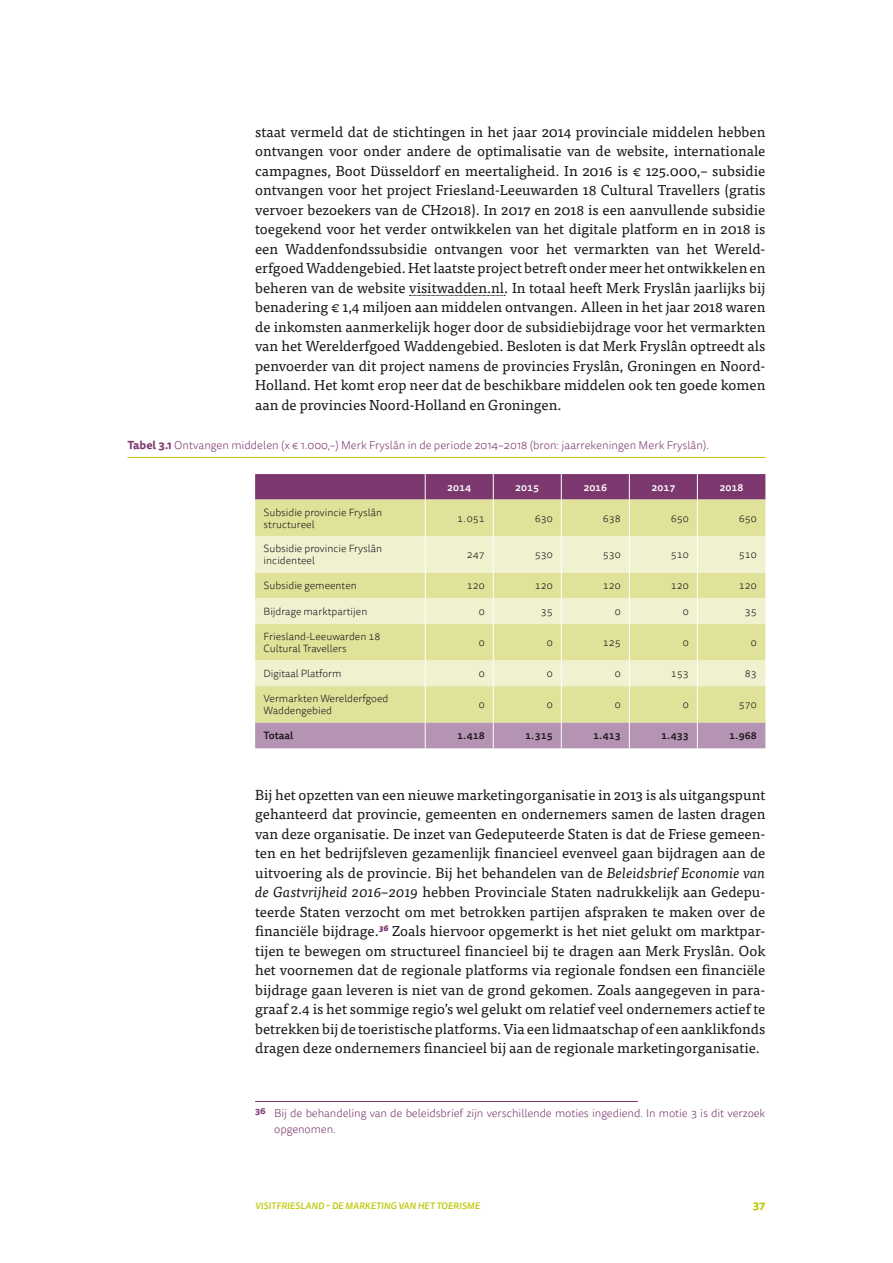
<style>
.page{position:relative;width:893px;height:1263px;background:#fff}
.page>*{position:absolute;margin:0;border:0;box-sizing:border-box;transform-origin:0 0}
.t1{font:14.4px/19.5px "Tisa OT";color:#1a171c;text-align:justify}
.tabelnaam_met_lijn{font:300 11.4px "Tisa Sans OT";color:#7c376f}
.voetnoottekst{font:300 11.4px/15.9px "Tisa Sans OT";letter-spacing:-.01em;color:#7c376f}
.t2{font:700 11.4px "Tisa Sans OT";color:#bdc600}
.Tabel_tekst_linkslij{font:300 10.5px/12px "Tisa Sans OT";color:#1a171c}
.Tabel_tekst_linkslij-2{font:500 10.5px "Tisa Sans OT";color:#1a171c}
.Tabel_tekst_linkslij-3{font:500 10.5px "Tisa Sans OT";color:#fff}
.t3{font:italic 500 9.3px "Tisa Sans OT";letter-spacing:.01em;color:#bdc600}
.s1{font-weight:700}
.s2{font-style:italic}
</style>
<div class="page">
<svg style="left:409px;top:295px;width:96px;height:1px"></svg>
<hr style="left:128px;top:457px;width:637px;height:1px;background:#bdc600">
<div style="left:255px;top:500px;width:510px;height:223px;background:#e0e299"></div>
<svg style="left:255px;top:536px;width:510px;height:150px;background:#e9eab9"></svg>
<svg style="left:255px;top:474px;width:510px;height:26px;background:#803d72"></svg>
<hr style="left:425px;top:500px;width:1px;height:36px;background:#fff">
<hr style="left:493px;top:500px;width:1px;height:36px;background:#fff">
<hr style="left:561px;top:500px;width:1px;height:36px;background:#fff">
<hr style="left:629px;top:500px;width:1px;height:36px;background:#fff">
<hr style="left:697px;top:500px;width:1px;height:36px;background:#fff">
<hr style="left:425px;top:536px;width:1px;height:37px;background:#fff">
<hr style="left:493px;top:536px;width:1px;height:37px;background:#fff">
<hr style="left:561px;top:536px;width:1px;height:37px;background:#fff">
<hr style="left:629px;top:536px;width:1px;height:37px;background:#fff">
<hr style="left:697px;top:536px;width:1px;height:37px;background:#fff">
<svg style="left:425px;top:573px;width:1px;height:51px"></svg>
<svg style="left:493px;top:573px;width:1px;height:51px"></svg>
<svg style="left:561px;top:573px;width:1px;height:51px"></svg>
<svg style="left:629px;top:573px;width:1px;height:51px"></svg>
<svg style="left:697px;top:573px;width:1px;height:51px"></svg>
<hr style="left:425px;top:624px;width:1px;height:37px;background:#fff">
<hr style="left:493px;top:624px;width:1px;height:37px;background:#fff">
<hr style="left:561px;top:624px;width:1px;height:37px;background:#fff">
<hr style="left:629px;top:624px;width:1px;height:37px;background:#fff">
<hr style="left:697px;top:624px;width:1px;height:37px;background:#fff">
<svg style="left:425px;top:661px;width:1px;height:25px"></svg>
<svg style="left:493px;top:661px;width:1px;height:25px"></svg>
<svg style="left:561px;top:661px;width:1px;height:25px"></svg>
<svg style="left:629px;top:661px;width:1px;height:25px"></svg>
<svg style="left:697px;top:661px;width:1px;height:25px"></svg>
<hr style="left:425px;top:686px;width:1px;height:37px;background:#fff">
<hr style="left:493px;top:686px;width:1px;height:37px;background:#fff">
<hr style="left:561px;top:686px;width:1px;height:37px;background:#fff">
<hr style="left:629px;top:686px;width:1px;height:37px;background:#fff">
<hr style="left:697px;top:686px;width:1px;height:37px;background:#fff">
<div style="left:255px;top:723px;width:510px;height:25px;background:#b594b3"></div>
<hr style="left:255px;top:1101px;width:383px;height:1px;background:#7c376f">
<p class="t1" style="left:255px;top:122px;width:512px">staat vermeld dat de stichtingen in het jaar 2014 provinciale middelen hebben ontvangen voor onder andere de optimalisatie van de website, internationale campagnes, Boot Düsseldorf en meertaligheid. In 2016 is € 125.000,– subsidie ontvangen voor het project Friesland-Leeuwarden 18 Cultural Travellers (gratis vervoer bezoekers van de CH2018). In 2017 en 2018 is een aanvullende subsidie toegekend voor het verder ontwikkelen van het digitale platform en in 2018 is een Waddenfondssubsidie ontvangen voor het vermarkten van het Wereld&shy;erfgoed Waddengebied. Het laatste project betreft onder meer het ontwikkelen en beheren van de website visitwadden.nl. In totaal heeft Merk Fryslân jaarlijks bij benadering € 1,4 miljoen aan middelen ontvangen. Alleen in het jaar 2018 waren de inkomsten aanmerkelijk hoger door de subsidiebijdrage voor het vermarkten van het Werelderfgoed Waddengebied. Besloten is dat Merk Fryslân optreedt als penvoerder van dit project namens de provincies Fryslân, Groningen en Noord-Holland. Het komt erop neer dat de beschikbare middelen ook ten goede komen aan de provincies Noord-Holland en Groningen.</p>
<p class="tabelnaam_met_lijn" style="left:128px;top:438px;width:583px"><span class="s1">Tabel 3.1</span> Ontvangen middelen (x € 1.000,–) Merk Fryslân in de periode 2014–2018 (bron: jaarrekeningen Merk Fryslân).</p>
<p class="Tabel_tekst_linkslij-3" style="left:447px;top:480px;width:25px">2014</p>
<p class="Tabel_tekst_linkslij-3" style="left:515px;top:480px;width:25px">2015</p>
<p class="Tabel_tekst_linkslij-3" style="left:583px;top:480px;width:25px">2016</p>
<p class="Tabel_tekst_linkslij-3" style="left:651px;top:480px;width:25px">2017</p>
<p class="Tabel_tekst_linkslij-3" style="left:719px;top:480px;width:25px">2018</p>
<p class="Tabel_tekst_linkslij" style="left:264px;top:507px;width:120px">Subsidie provincie Fryslân structureel</p>
<p class="Tabel_tekst_linkslij" style="left:457px;top:513px;width:29px">1.051</p>
<p class="Tabel_tekst_linkslij" style="left:535px;top:513px;width:19px">630</p>
<p class="Tabel_tekst_linkslij" style="left:603px;top:513px;width:19px">638</p>
<p class="Tabel_tekst_linkslij" style="left:671px;top:513px;width:19px">650</p>
<p class="Tabel_tekst_linkslij" style="left:739px;top:513px;width:19px">650</p>
<p class="Tabel_tekst_linkslij" style="left:264px;top:543px;width:120px">Subsidie provincie Fryslân incidenteel</p>
<p class="Tabel_tekst_linkslij" style="left:467px;top:549px;width:19px">247</p>
<p class="Tabel_tekst_linkslij" style="left:535px;top:549px;width:19px">530</p>
<p class="Tabel_tekst_linkslij" style="left:603px;top:549px;width:19px">530</p>
<p class="Tabel_tekst_linkslij" style="left:671px;top:549px;width:19px">510</p>
<p class="Tabel_tekst_linkslij" style="left:739px;top:549px;width:19px">510</p>
<p class="Tabel_tekst_linkslij" style="left:264px;top:580px;width:95px">Subsidie gemeenten</p>
<p class="Tabel_tekst_linkslij" style="left:467px;top:580px;width:19px">120</p>
<p class="Tabel_tekst_linkslij" style="left:535px;top:580px;width:19px">120</p>
<p class="Tabel_tekst_linkslij" style="left:603px;top:580px;width:19px">120</p>
<p class="Tabel_tekst_linkslij" style="left:671px;top:580px;width:19px">120</p>
<p class="Tabel_tekst_linkslij" style="left:739px;top:580px;width:19px">120</p>
<p class="Tabel_tekst_linkslij" style="left:264px;top:606px;width:105px">Bijdrage marktpartijen</p>
<p class="Tabel_tekst_linkslij" style="left:479px;top:606px;width:7px">0</p>
<p class="Tabel_tekst_linkslij" style="left:541px;top:606px;width:13px">35</p>
<p class="Tabel_tekst_linkslij" style="left:615px;top:606px;width:7px">0</p>
<p class="Tabel_tekst_linkslij" style="left:683px;top:606px;width:7px">0</p>
<p class="Tabel_tekst_linkslij" style="left:745px;top:606px;width:13px">35</p>
<p class="Tabel_tekst_linkslij" style="left:264px;top:631px;width:118px">Friesland-Leeuwarden 18<br>Cultural Travellers</p>
<p class="Tabel_tekst_linkslij" style="left:479px;top:637px;width:7px">0</p>
<p class="Tabel_tekst_linkslij" style="left:547px;top:637px;width:7px">0</p>
<p class="Tabel_tekst_linkslij" style="left:603px;top:637px;width:19px">125</p>
<p class="Tabel_tekst_linkslij" style="left:683px;top:637px;width:7px">0</p>
<p class="Tabel_tekst_linkslij" style="left:751px;top:637px;width:7px">0</p>
<p class="Tabel_tekst_linkslij" style="left:264px;top:668px;width:80px">Digitaal Platform</p>
<p class="Tabel_tekst_linkslij" style="left:479px;top:668px;width:7px">0</p>
<p class="Tabel_tekst_linkslij" style="left:547px;top:668px;width:7px">0</p>
<p class="Tabel_tekst_linkslij" style="left:615px;top:668px;width:7px">0</p>
<p class="Tabel_tekst_linkslij" style="left:671px;top:668px;width:19px">153</p>
<p class="Tabel_tekst_linkslij" style="left:745px;top:668px;width:13px">83</p>
<p class="Tabel_tekst_linkslij" style="left:264px;top:693px;width:126px">Vermarkten Werelderfgoed<br>Waddengebied</p>
<p class="Tabel_tekst_linkslij" style="left:479px;top:699px;width:7px">0</p>
<p class="Tabel_tekst_linkslij" style="left:547px;top:699px;width:7px">0</p>
<p class="Tabel_tekst_linkslij" style="left:615px;top:699px;width:7px">0</p>
<p class="Tabel_tekst_linkslij" style="left:683px;top:699px;width:7px">0</p>
<p class="Tabel_tekst_linkslij" style="left:739px;top:699px;width:19px">570</p>
<p class="Tabel_tekst_linkslij-2" style="left:264px;top:729px;width:31px">Totaal</p>
<p class="Tabel_tekst_linkslij-2" style="left:457px;top:729px;width:29px">1.418</p>
<p class="Tabel_tekst_linkslij-2" style="left:525px;top:729px;width:29px">1.315</p>
<p class="Tabel_tekst_linkslij-2" style="left:593px;top:729px;width:29px">1.413</p>
<p class="Tabel_tekst_linkslij-2" style="left:661px;top:729px;width:29px">1.433</p>
<p class="Tabel_tekst_linkslij-2" style="left:729px;top:729px;width:29px">1.968</p>
<p class="t1" style="left:255px;top:785px;width:512px">Bij het opzetten van een nieuwe marketingorganisatie in 2013 is als uitgangspunt gehanteerd dat provincie, gemeenten en ondernemers samen de lasten dragen van deze organisatie. De inzet van Gedeputeerde Staten is dat de Friese gemeen&shy;ten en het bedrijfsleven gezamenlijk financieel evenveel gaan bijdragen aan de uitvoering als de provincie. Bij het behandelen van de <span class="s2">Beleidsbrief Economie van de Gastvrijheid 2016–2019</span> hebben Provinciale Staten nadrukkelijk aan Gedepu&shy;teerde Staten verzocht om met betrokken partijen afspraken te maken over de financiële bijdrage.<sup>36</sup> Zoals hiervoor opgemerkt is het niet gelukt om marktpar&shy;tijen te bewegen om structureel financieel bij te dragen aan Merk Fryslân. Ook het voornemen dat de regionale platforms via regionale fondsen een financiële bijdrage gaan leveren is niet van de grond gekomen. Zoals aangegeven in para&shy;graaf 2.4 is het sommige regio’s wel gelukt om relatief veel ondernemers actief te betrekken bij de toeristische platforms. Via een lidmaatschap of een aanklikfonds dragen deze ondernemers financieel bij aan de regionale marketingorganisatie.</p>
<p class="voetnoottekst" style="left:274px;top:1106px;width:493px;text-indent:-19px"><sup>36</sup> Bij de behandeling van de beleidsbrief zijn verschillende moties ingediend. In motie 3 is dit verzoek opgenomen.</p>
<p class="t3" style="left:255px;top:1200px;width:226px">VISITFRIESLAND – DE MARKETING VAN HET TOERISME</p>
<p class="t2" style="left:753px;top:1198px;width:14px">37</p>
</div>
